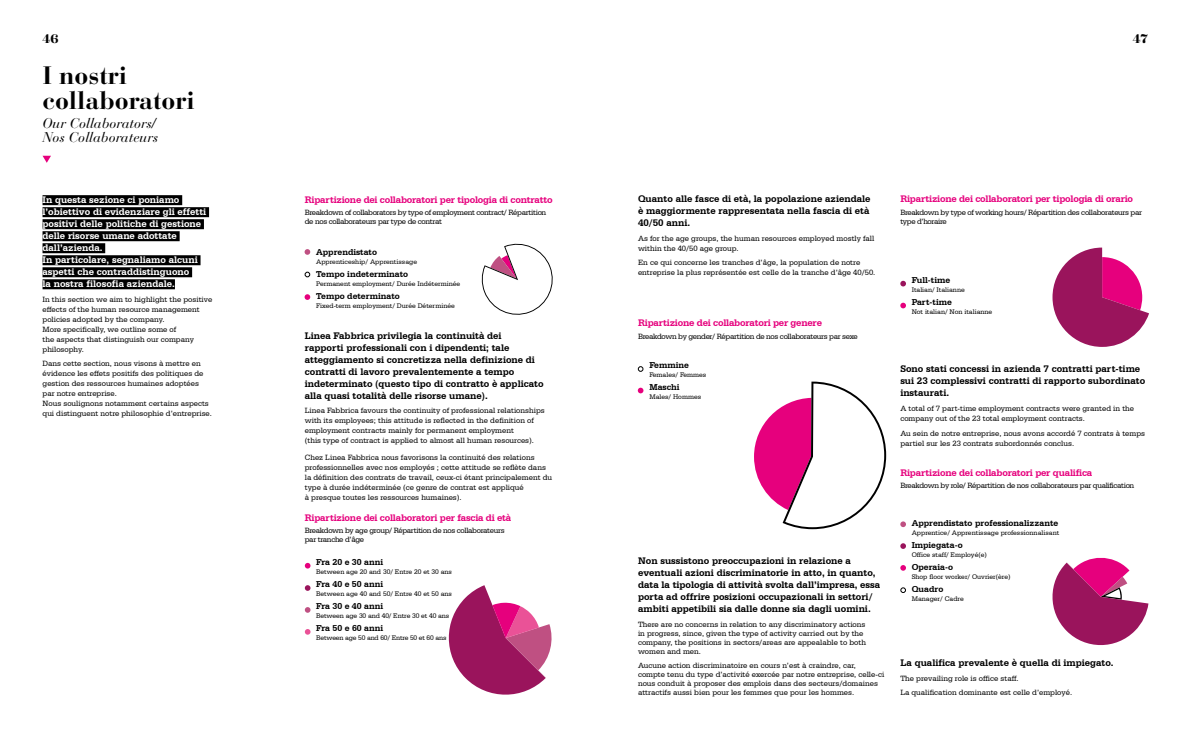
<style>
.page{position:relative;width:1191px;height:738px;background:#fff}
.page>*{position:absolute;margin:0;border:0;box-sizing:border-box;transform-origin:0 0}
.t1{font:700 25px/25px "Bauer Bodoni Std";color:#000}
.t2{font:15px "Rozha One";color:#000}
.t3{font:italic 14px/14px "Bauer Bodoni Std";color:#000}
.t4{font:700 10px/12px "Serifa BT";color:#000}
.t5{font:700 10px "Serifa BT";letter-spacing:-.02em;color:#e6007d}
.t6{font:700 10px/12px "Serifa BT";color:#fff}
.t7{font:700 9px "Serifa BT";color:#000}
.t8{font:8px/10px "Serifa BT";color:#000}
.t9{font:8px/9px "Serifa BT";letter-spacing:-.04em;color:#000}
.t10{font:7px "Serifa BT";color:#000}
.t11{font:7px "Serifa BT";letter-spacing:-.02em;color:#000}
</style>
<div class="page">
<svg style="left:43px;top:156px;width:8px;height:7px"></svg>
<div style="left:43px;top:195px;width:139px;height:10px;background:#000"></div>
<div style="left:43px;top:207px;width:166px;height:10px;background:#000"></div>
<div style="left:43px;top:219px;width:161px;height:10px;background:#000"></div>
<div style="left:43px;top:231px;width:137px;height:10px;background:#000"></div>
<div style="left:43px;top:243px;width:62px;height:10px;background:#000"></div>
<div style="left:43px;top:255px;width:157px;height:10px;background:#000"></div>
<div style="left:43px;top:267px;width:149px;height:10px;background:#000"></div>
<div style="left:43px;top:279px;width:132px;height:10px;background:#000"></div>
<svg style="left:304px;top:249px;width:6px;height:5px"></svg>
<svg style="left:304px;top:271px;width:6px;height:6px"></svg>
<svg style="left:304px;top:294px;width:6px;height:6px"></svg>
<svg style="left:305px;top:607px;width:5px;height:5px"></svg>
<svg style="left:305px;top:562px;width:5px;height:6px"></svg>
<svg style="left:305px;top:585px;width:5px;height:5px"></svg>
<svg style="left:305px;top:629px;width:5px;height:5px"></svg>
<svg style="left:638px;top:366px;width:5px;height:5px"></svg>
<svg style="left:638px;top:387px;width:5px;height:6px"></svg>
<svg style="left:900px;top:280px;width:6px;height:6px"></svg>
<svg style="left:900px;top:302px;width:6px;height:6px"></svg>
<svg style="left:900px;top:521px;width:6px;height:5px"></svg>
<svg style="left:900px;top:543px;width:6px;height:5px"></svg>
<svg style="left:900px;top:565px;width:6px;height:5px"></svg>
<svg style="left:900px;top:587px;width:6px;height:5px"></svg>
<svg style="left:481px;top:243px;width:72px;height:72px"></svg>
<svg style="left:448px;top:585px;width:104px;height:110px"></svg>
<svg style="left:754px;top:381px;width:132px;height:147px"></svg>
<svg style="left:1052px;top:557px;width:96px;height:88px"></svg>
<svg style="left:1052px;top:247px;width:97px;height:99px"></svg>
<h2 class="t2" style="left:43px;top:28px;width:18px">46</h2>
<h2 class="t2" style="left:1132px;top:28px;width:17px">47</h2>
<h1 class="t1" style="left:43px;top:63px;width:154px">I nostri collaboratori</h1>
<h3 class="t3" style="left:43px;top:116px;width:117px">Our Collaborators/<br>Nos Collaborateurs</h3>
<p class="t6" style="left:43px;top:193px;width:165px">In questa sezione ci poniamo l’obiettivo di evidenziare gli effetti positivi delle politiche di gestione delle risorse umane adottate dall’azienda.<br>In particolare, segnaliamo alcuni aspetti che contraddistinguono<br>la nostra filosofia aziendale.</p>
<p class="t8" style="left:43px;top:294px;width:171px">In this section we aim to highlight the positive effects of the human resource management policies adopted by the company.<br>More specifically, we outline some of<br>the aspects that distinguish our company philosophy.</p>
<p class="t8" style="left:43px;top:357px;width:171px">Dans cette section, nous visons à mettre en évidence les effets positifs des politiques de gestion des ressources humaines adoptées par notre entreprise.<br>Nous soulignons notamment certains aspects qui distinguent notre philosophie d’entreprise.</p>
<p class="t5" style="left:305px;top:193px;width:249px">Ripartizione dei collaboratori per tipologia di contratto</p>
<p class="t9" style="left:305px;top:208px;width:243px">Breakdown of collaborators by type of employment contract/ Répartition de nos collaborateurs par type de contrat</p>
<p class="t7" style="left:316px;top:246px;width:62px">Apprendistato</p>
<p class="t10" style="left:316px;top:257px;width:102px">Apprenticeship/ Apprentissage</p>
<p class="t7" style="left:316px;top:268px;width:94px">Tempo indeterminato</p>
<p class="t10" style="left:316px;top:279px;width:146px">Permanent employment/ Durée Indéterminée</p>
<p class="t7" style="left:316px;top:290px;width:85px">Tempo determinato</p>
<p class="t10" style="left:316px;top:301px;width:140px">Fixed-term employment/ Durée Déterminée</p>
<p class="t4" style="left:305px;top:329px;width:240px">Linea Fabbrica privilegia la continuità dei<br>rapporti professionali con i dipendenti; tale atteggiamento si concretizza nella definizione di contratti di lavoro prevalentemente a tempo indeterminato (questo tipo di contratto è applicato alla quasi totalità delle risorse umane).</p>
<p class="t8" style="left:305px;top:405px;width:241px">Linea Fabbrica favours the continuity of professional relationships with its employees; this attitude is reflected in the definition of employment contracts mainly for permanent employment<br>(this type of contract is applied to almost all human resources).</p>
<p class="t8" style="left:305px;top:452px;width:249px">Chez Linea Fabbrica nous favorisons la continuité des relations professionnelles avec nos employés ; cette attitude se reflète dans la définition des contrats de travail, ceux-ci étant principalement du type à durée indéterminée (ce genre de contrat est appliqué<br>à presque toutes les ressources humaines).</p>
<p class="t5" style="left:305px;top:511px;width:208px">Ripartizione dei collaboratori per fascia di età</p>
<p class="t9" style="left:305px;top:525px;width:201px">Breakdown by age group/ Répartition de nos collaborateurs par tranche d’âge</p>
<p class="t7" style="left:316px;top:556px;width:68px">Fra 20 e 30 anni</p>
<p class="t10" style="left:316px;top:567px;width:137px">Between age 20 and 30/ Entre 20 et 30 ans</p>
<p class="t7" style="left:316px;top:578px;width:68px">Fra 40 e 50 anni</p>
<p class="t10" style="left:316px;top:589px;width:137px">Between age 40 and 50/ Entre 40 et 50 ans</p>
<p class="t7" style="left:316px;top:599px;width:68px">Fra 30 e 40 anni</p>
<p class="t10" style="left:316px;top:611px;width:135px">Between age 30 and 40/ Entre 30 et 40 ans</p>
<p class="t7" style="left:316px;top:622px;width:68px">Fra 50 e 60 anni</p>
<p class="t11" style="left:316px;top:633px;width:132px">Between age 50 and 60/ Entre 50 et 60 ans</p>
<p class="t4" style="left:638px;top:192px;width:234px;text-align:justify">Quanto alle fasce di età, la popolazione aziendale è maggiormente rappresentata nella fascia di età 40/50 anni.</p>
<p class="t8" style="left:638px;top:233px;width:238px">As for the age groups, the human resources employed mostly fall within the 40/50 age group.</p>
<p class="t8" style="left:638px;top:257px;width:239px">En ce qui concerne les tranches d’âge, la population de notre entreprise la plus représentée est celle de la tranche d’âge 40/50.</p>
<p class="t5" style="left:638px;top:316px;width:185px">Ripartizione dei collaboratori per genere</p>
<p class="t9" style="left:638px;top:331px;width:221px">Breakdown by gender/ Répartition de nos collaborateurs par sexe</p>
<p class="t7" style="left:649px;top:359px;width:41px">Femmine</p>
<p class="t10" style="left:649px;top:370px;width:58px">Females/ Femmes</p>
<p class="t7" style="left:649px;top:381px;width:32px">Maschi</p>
<p class="t10" style="left:649px;top:392px;width:53px">Males/ Hommes</p>
<p class="t4" style="left:638px;top:554px;width:244px">Non sussistono preoccupazioni in relazione a eventuali azioni discriminatorie in atto, in quanto, data la tipologia di attività svolta dall’impresa, essa porta ad offrire posizioni occupazionali in settori/ ambiti appetibili sia dalle donne sia dagli uomini.</p>
<p class="t8" style="left:638px;top:619px;width:229px;line-height:9px">There are no concerns in relation to any discriminatory actions in progress, since, given the type of activity carried out by the company, the positions in sectors/areas are appealable to both women and men.</p>
<p class="t8" style="left:638px;top:660px;width:248px;line-height:9px">Aucune action discriminatoire en cours n’est à craindre, car, compte tenu du type d’activité exercée par notre entreprise, celle-ci nous conduit à proposer des emplois dans des secteurs/domaines attractifs aussi bien pour les femmes que pour les hommes.</p>
<p class="t5" style="left:900px;top:193px;width:234px">Ripartizione dei collaboratori per tipologia di orario</p>
<p class="t9" style="left:900px;top:207px;width:243px">Breakdown by type of working hours/ Répartition des collaborateurs par type d’horaire</p>
<p class="t7" style="left:911px;top:274px;width:40px">Full-time</p>
<p class="t10" style="left:911px;top:285px;width:55px">Italian/ Italianne</p>
<p class="t7" style="left:911px;top:296px;width:42px">Part-time</p>
<p class="t10" style="left:911px;top:307px;width:82px">Not italian/ Non italianne</p>
<p class="t4" style="left:900px;top:362px;width:246px">Sono stati concessi in azienda 7 contratti part-time sui 23 complessivi contratti di rapporto subordinato instaurati.</p>
<p class="t8" style="left:900px;top:403px;width:235px">A total of 7 part-time employment contracts were granted in the company out of the 23 total employment contracts.</p>
<p class="t8" style="left:900px;top:427px;width:246px">Au sein de notre entreprise, nous avons accordé 7 contrats à temps partiel sur les 23 contrats subordonnés conclus.</p>
<p class="t5" style="left:900px;top:466px;width:193px">Ripartizione dei collaboratori per qualifica</p>
<p class="t9" style="left:900px;top:480px;width:235px">Breakdown by role/ Répartition de nos collaborateurs par qualification</p>
<p class="t7" style="left:911px;top:517px;width:148px">Apprendistato professionalizzante</p>
<p class="t10" style="left:911px;top:528px;width:149px">Apprentice/ Apprentissage professionnalisant</p>
<p class="t7" style="left:911px;top:538px;width:53px">Impiegata-o</p>
<p class="t10" style="left:911px;top:550px;width:77px">Office staff/ Employé(e)</p>
<p class="t7" style="left:911px;top:561px;width:43px">Operaia-o</p>
<p class="t10" style="left:911px;top:572px;width:100px">Shop floor worker/ Ouvrier(ère)</p>
<p class="t7" style="left:911px;top:583px;width:33px">Quadro</p>
<p class="t10" style="left:911px;top:594px;width:54px">Manager/ Cadre</p>
<p class="t4" style="left:900px;top:656px;width:215px">La qualifica prevalente è quella di impiegato.</p>
<p class="t8" style="left:900px;top:670px;width:173px;line-height:14.6px">The prevailing role is office staff.<br>La qualification dominante est celle d’employé.</p>
</div>
